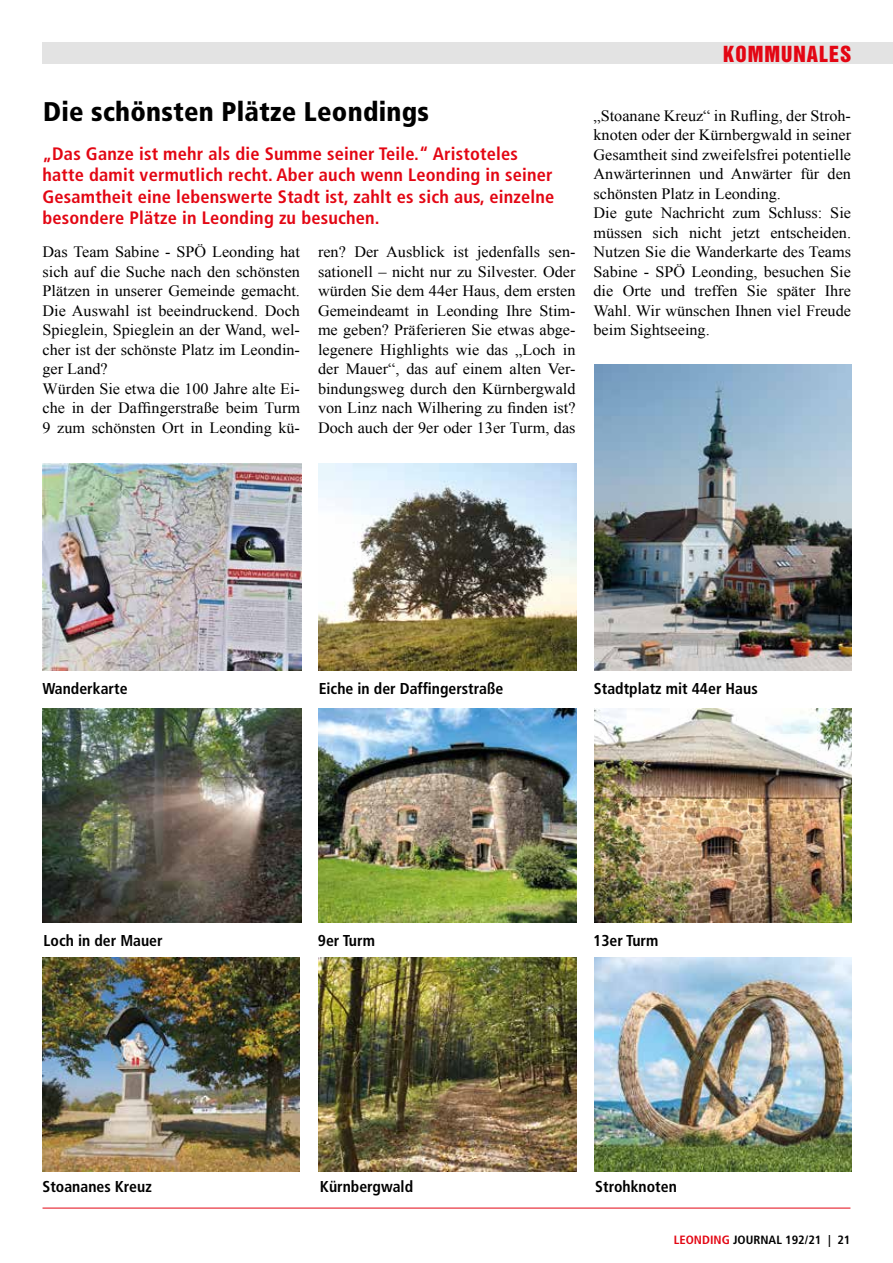
<style>
.page{position:relative;width:893px;height:1263px;background:#fff}
.page>*{position:absolute;margin:0;border:0;box-sizing:border-box;transform-origin:0 0}
.t1{font:900 condensed 27px "Frutiger";letter-spacing:.01em;color:#000}
.t2{font:20.25px "Helvetica Inserat";letter-spacing:.05em;color:#e30613}
.t3{font:700 condensed 18px/21.6px "Frutiger";letter-spacing:.01em;color:#e30613}
.t4{font:15.75px/19.5px "Times New Roman";color:#000}
.t5{font:700 condensed 15.75px "Frutiger";color:#000}
.t6{font:700 condensed 12px "Frutiger";color:#000;scale:1.05 1}
.s1{color:#e30613}
</style>
<div class="page">
<div style="left:43px;top:43px;width:850px;height:21px;background:#e3e3e3"></div>
<hr style="left:43px;top:1208px;width:807px;height:1px;background:#e30613">
<img style="left:43px;top:464px;width:258px;height:207px">
<img style="left:319px;top:463px;width:257px;height:208px">
<img style="left:594px;top:364px;width:258px;height:307px">
<img style="left:43px;top:708px;width:259px;height:215px">
<img style="left:319px;top:708px;width:257px;height:215px">
<img style="left:594px;top:708px;width:257px;height:215px">
<img style="left:43px;top:958px;width:256px;height:213px">
<img style="left:319px;top:958px;width:257px;height:213px">
<img style="left:595px;top:958px;width:256px;height:213px">
<h1 class="t1" style="left:43px;top:95px;width:387px">Die schönsten Plätze Leondings</h1>
<p class="t3" style="left:43px;top:143px;width:513px">„Das Ganze ist mehr als die Summe seiner Teile.“ Aristoteles hatte damit vermutlich recht. Aber auch wenn Leonding in seiner Gesamtheit eine lebenswerte Stadt ist, zahlt es sich aus, einzelne besondere Plätze in Leonding zu besuchen.</p>
<p class="t4" style="left:43px;top:242px;width:259px">Das Team Sabine - SPÖ Leonding hat sich auf die Suche nach den schönsten Plätzen in unserer Gemeinde gemacht.<br>Die Auswahl ist beeindruckend. Doch Spieglein, Spieglein an der Wand, wel&shy;cher ist der schönste Platz im Leondin&shy;ger Land?<br>Würden Sie etwa die 100 Jahre alte Ei&shy;che in der Daffingerstraße beim Turm 9 zum schönsten Ort in Leonding kü-</p>
<p class="t4" style="left:318px;top:242px;width:259px;text-align:justify">ren? Der Ausblick ist jedenfalls sen&shy;sationell – nicht nur zu Silvester. Oder würden Sie dem 44er Haus, dem ersten Gemeindeamt in Leonding Ihre Stim&shy;me geben? Präferieren Sie etwas abge&shy;legenere Highlights wie das „Loch in der Mauer“, das auf einem alten Ver&shy;bindungsweg durch den Kürnbergwald von Linz nach Wilhering zu finden ist?<br>Doch auch der 9er oder 13er Turm, das</p>
<p class="t2" style="left:723px;top:42px;width:130px">KOMMUNALES</p>
<p class="t4" style="left:593px;top:105px;width:259px">„Stoanane Kreuz“ in Rufling, der Stroh&shy;knoten oder der Kürnbergwald in seiner Gesamtheit sind zweifelsfrei potentielle Anwärterinnen und Anwärter für den schönsten Platz in Leonding.<br>Die gute Nachricht zum Schluss: Sie müssen sich nicht jetzt entscheiden.<br>Nutzen Sie die Wanderkarte des Teams Sabine - SPÖ Leonding, besuchen Sie die Orte und treffen Sie später Ihre Wahl. Wir wünschen Ihnen viel Freude beim Sightseeing.</p>
<p class="t5" style="left:43px;top:679px;width:87px">Wanderkarte</p>
<p class="t5" style="left:319px;top:679px;width:186px">Eiche in der Daffingerstraße</p>
<p class="t5" style="left:594px;top:679px;width:165px">Stadtplatz mit 44er Haus</p>
<p class="t5" style="left:44px;top:931px;width:121px">Loch in der Mauer</p>
<p class="t5" style="left:318px;top:931px;width:59px">9er Turm</p>
<p class="t5" style="left:593px;top:931px;width:67px">13er Turm</p>
<p class="t5" style="left:43px;top:1177px;width:111px">Stoananes Kreuz</p>
<p class="t5" style="left:320px;top:1177px;width:95px">Kürnbergwald</p>
<p class="t5" style="left:595px;top:1177px;width:83px">Strohknoten</p>
<p class="t6" style="left:674px;top:1232px;width:170px"><span class="s1">LEONDING</span> JOURNAL 192/21 | 21</p>
</div>
